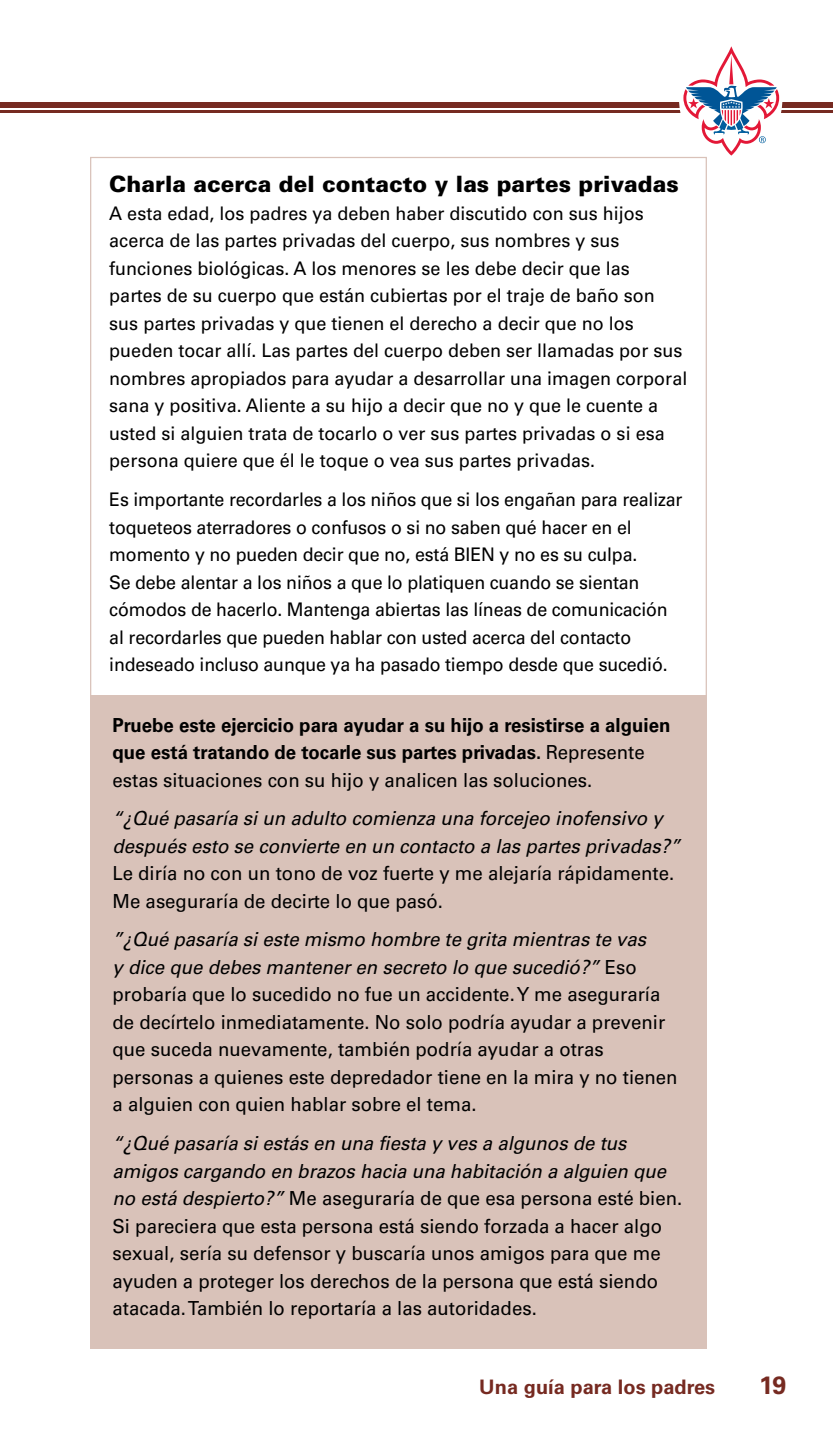
<style>
.page{position:relative;width:833px;height:1440px;background:#fff}
.page>*{position:absolute;margin:0;border:0;box-sizing:border-box;transform-origin:0 0}
.t1{font:700 25px "Univers LT Std";color:#762a21}
.t2{font:900 22.5px "Univers LT Std";color:#000}
.t3{font:700 20px "Univers LT Std";color:#762a21}
.t4{font:19.5px/27.5px "Univers LT Std";color:#000;scale:.96 1}
.t5{font:700 19.5px/27.5px "Univers LT Std";color:#000;scale:.96 1}
.t6{font:italic 19.5px/27.5px "Univers LT Std";color:#000;scale:.96 1}
.t7{font:18.75px/27.5px "Univers LT Std";color:#000;scale:.96 1}
.t8{font:18.75px/27.5px "Univers LT Std";color:#000;scale:.95 1}
.s1{font-weight:400}
.s2{font-style:italic}
</style>
<div class="page">
<div style="left:0;top:102px;width:832px;height:6px;background:#762a21"></div>
<hr style="left:0;top:111px;width:832px;height:2px;background:#762a21">
<div style="left:679px;top:39px;width:103px;height:120px;background:#fff;border-radius:50%"></div>
<svg style="left:683px;top:46px;width:96px;height:110px"></svg>
<div style="left:90px;top:695px;width:617px;height:654px;background:#d9c2b9"></div>
<p class="t2" style="left:109px;top:170px;width:571px">Charla acerca del contacto y las partes privadas</p>
<p class="t7" style="left:109px;top:200px;width:603px">A esta edad, los padres ya deben haber discutido con sus hijos acerca de las partes privadas del cuerpo, sus nombres y sus funciones biológicas. A los menores se les debe decir que las<br>partes de su cuerpo que están cubiertas por el traje de baño son sus partes privadas y que tienen el derecho a decir que no los pueden tocar allí. Las partes del cuerpo deben ser llamadas por sus nombres apropiados para ayudar a desarrollar una imagen corporal sana y positiva. Aliente a su hijo a decir que no y que le cuente a usted si alguien trata de tocarlo o ver sus partes privadas o si esa persona quiere que él le toque o vea sus partes privadas.</p>
<p class="t8" style="left:109px;top:486px;width:605px">Es importante recordarles a los niños que si los engañan para realizar toqueteos aterradores o confusos o si no saben qué hacer en el momento y no pueden decir que no, está BIEN y no es su culpa.<br>Se debe alentar a los niños a que lo platiquen cuando se sientan cómodos de hacerlo. Mantenga abiertas las líneas de comunicación al recordarles que pueden hablar con usted acerca del contacto indeseado incluso aunque ya ha pasado tiempo desde que sucedió.</p>
<p class="t5" style="left:112px;top:711px;width:582px">Pruebe este ejercicio para ayudar a su hijo a resistirse a alguien que está tratando de tocarle sus partes privadas. <span class="s1">Represente estas situaciones con su hijo y analicen las soluciones.</span></p>
<p class="t6" style="left:112px;top:805px;width:593px">“¿Qué pasaría si un adulto comienza una forcejeo inofensivo y después esto se convierte en un contacto a las partes privadas?”</p>
<p class="t4" style="left:112px;top:860px;width:586px">Le diría no con un tono de voz fuerte y me alejaría rápidamente.<br>Me aseguraría de decirte lo que pasó.</p>
<p class="t4" style="left:112px;top:926px;width:590px"><span class="s2">”¿Qué pasaría si este mismo hombre te grita mientras te vas<br>y dice que debes mantener en secreto lo que sucedió?”</span> Eso probaría que lo sucedido no fue un accidente. Y me aseguraría de decírtelo inmediatamente. No solo podría ayudar a prevenir que suceda nuevamente, también podría ayudar a otras personas a quienes este depredador tiene en la mira y no tienen a alguien con quien hablar sobre el tema.</p>
<p class="t4" style="left:112px;top:1130px;width:595px"><span class="s2">“¿Qué pasaría si estás en una fiesta y ves a algunos de tus amigos cargando en brazos hacia una habitación a alguien que no está despierto?”</span> Me aseguraría de que esa persona esté bien.<br>Si pareciera que esta persona está siendo forzada a hacer algo sexual, sería su defensor y buscaría unos amigos para que me ayuden a proteger los derechos de la persona que está siendo atacada. También lo reportaría a las autoridades.</p>
<p class="t3" style="left:479px;top:1375px;width:237px">Una guía para los padres</p>
<p class="t1" style="left:759px;top:1371px;width:29px">19</p>
</div>
